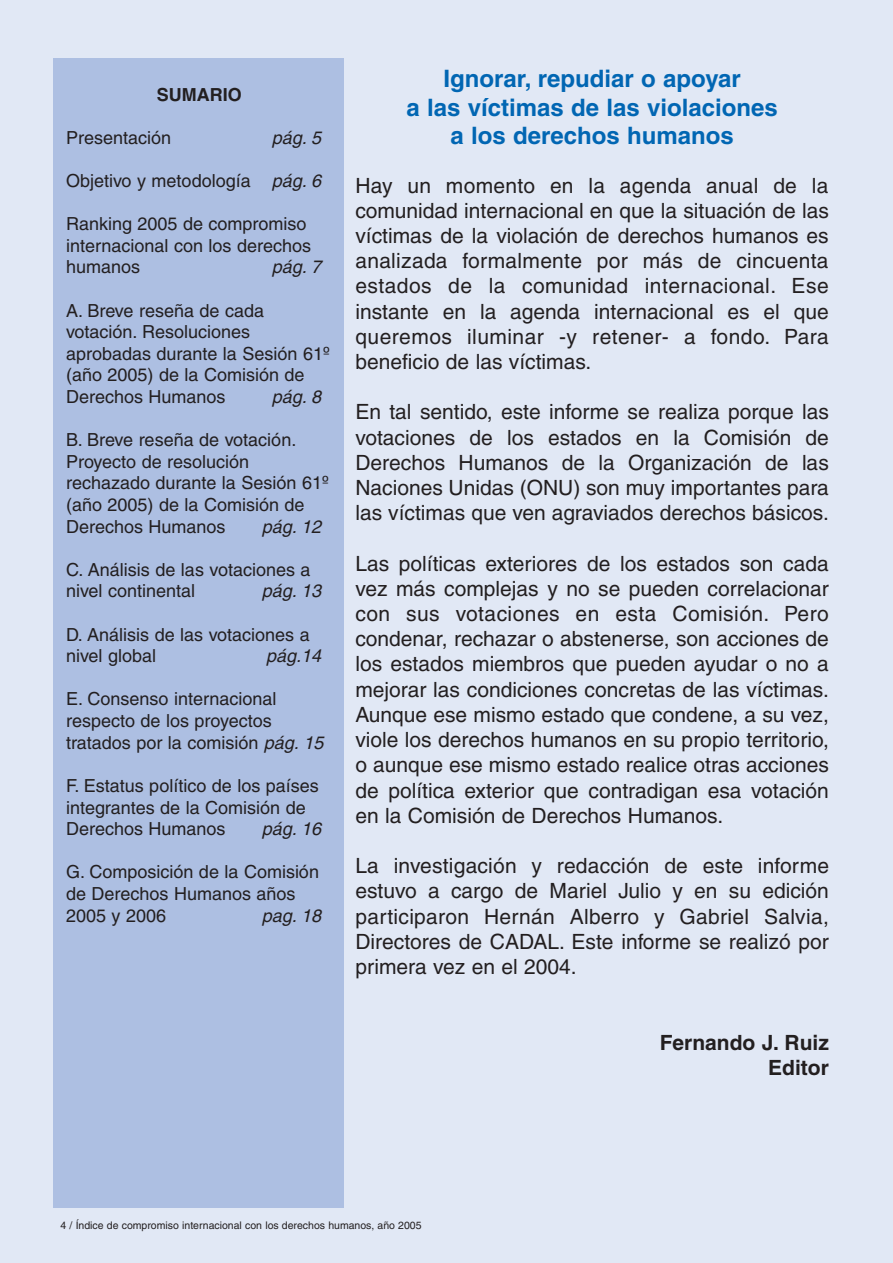
<style>
.page{position:relative;width:893px;height:1263px;background:#e1e8f5}
.page>*{position:absolute;margin:0;border:0;box-sizing:border-box;transform-origin:0 0}
.t1{font:700 24px/28.8px "Helvetica";color:#0166b3;text-align:center}
.t2{font:21px/25.2px "Helvetica";color:#231f20;text-align:justify}
.t3{font:700 21px/25.2px "Helvetica";color:#231f20;text-align:right}
.t4{font:18px/21.6px "Helvetica";color:#231f20}
.t5{font:italic 18px "Helvetica";color:#231f20}
.t6{font:700 18px "Helvetica";color:#231f20}
.t7{font:10.5px "Helvetica";color:#231f20}
.s1{font-style:italic}
</style>
<div class="page">
<div style="left:53px;top:58px;width:290px;height:1150px;background:#adbfe2"></div>
<p class="t6" style="left:157px;top:88px;width:86px">SUMARIO</p>
<p class="t4" style="left:66px;top:128px;width:107px">Presentación</p>
<p class="t5" style="left:272px;top:131px;width:51px">pág. 5</p>
<p class="t4" style="left:66px;top:172px;width:257px">Objetivo y metodología <span class="s1">pág. 6</span></p>
<p class="t4" style="left:66px;top:215px;width:247px">Ranking 2005 de compromiso internacional con los derechos humanos</p>
<p class="t5" style="left:272px;top:260px;width:51px">pág. 7</p>
<p class="t4" style="left:66px;top:301px;width:265px">A. Breve reseña de cada votación. Resoluciones aprobadas durante la Sesión 61º (año 2005) de la Comisión de<br>Derechos Humanos</p>
<p class="t5" style="left:272px;top:390px;width:51px">pág. 8</p>
<p class="t4" style="left:66px;top:431px;width:264px">B. Breve reseña de votación.<br>Proyecto de resolución rechazado durante la Sesión 61º (año 2005) de la Comisión de<br>Derechos Humanos</p>
<p class="t5" style="left:262px;top:520px;width:61px">pág. 12</p>
<p class="t4" style="left:66px;top:560px;width:246px">C. Análisis de las votaciones a nivel continental</p>
<p class="t5" style="left:262px;top:584px;width:61px">pág. 13</p>
<p class="t4" style="left:66px;top:625px;width:245px">D. Análisis de las votaciones a nivel global</p>
<p class="t5" style="left:266px;top:649px;width:57px">pág.14</p>
<p class="t4" style="left:66px;top:690px;width:259px">E. Consenso internacional respecto de los proyectos tratados por la comisión <span class="s1">pág. 15</span></p>
<p class="t4" style="left:66px;top:776px;width:254px">F. Estatus político de los países integrantes de la Comisión de<br>Derechos Humanos</p>
<p class="t5" style="left:262px;top:822px;width:61px">pág. 16</p>
<p class="t4" style="left:66px;top:863px;width:254px">G. Composición de la Comisión de Derechos Humanos años<br>2005 y 2006</p>
<p class="t5" style="left:262px;top:908px;width:61px">pag. 18</p>
<p class="t1" style="left:406px;top:66px;width:373px">Ignorar, repudiar o apoyar<br>a las víctimas de las violaciones a los derechos humanos</p>
<p class="t2" style="left:355px;top:175px;width:475px">Hay un momento en la agenda anual de la comunidad internacional en que la situación de las víctimas de la violación de derechos humanos es analizada formalmente por más de cincuenta estados de la comunidad internacional. Ese instante en la agenda internacional es el que queremos iluminar -y retener- a fondo. Para beneficio de las víctimas.</p>
<p class="t2" style="left:355px;top:401px;width:475px">En tal sentido, este informe se realiza porque las votaciones de los estados en la Comisión de Derechos Humanos de la Organización de las Naciones Unidas (ONU) son muy importantes para las víctimas que ven agraviados derechos básicos.</p>
<p class="t2" style="left:355px;top:553px;width:475px">Las políticas exteriores de los estados son cada vez más complejas y no se pueden correlacionar con sus votaciones en esta Comisión. Pero condenar, rechazar o abstenerse, son acciones de los estados miembros que pueden ayudar o no a mejorar las condiciones concretas de las víctimas.<br>Aunque ese mismo estado que condene, a su vez, viole los derechos humanos en su propio territorio, o aunque ese mismo estado realice otras acciones de política exterior que contradigan esa votación en la Comisión de Derechos Humanos.</p>
<p class="t2" style="left:355px;top:855px;width:475px">La investigación y redacción de este informe estuvo a cargo de Mariel Julio y en su edición participaron Hernán Alberro y Gabriel Salvia, Directores de CADAL. Este informe se realizó por primera vez en el 2004.</p>
<p class="t3" style="left:660px;top:1031px;width:171px">Fernando J. Ruiz<br>Editor</p>
<p class="t7" style="left:60px;top:1222px;width:363px">4 / Índice de compromiso internacional con los derechos humanos, año 2005</p>
</div>
